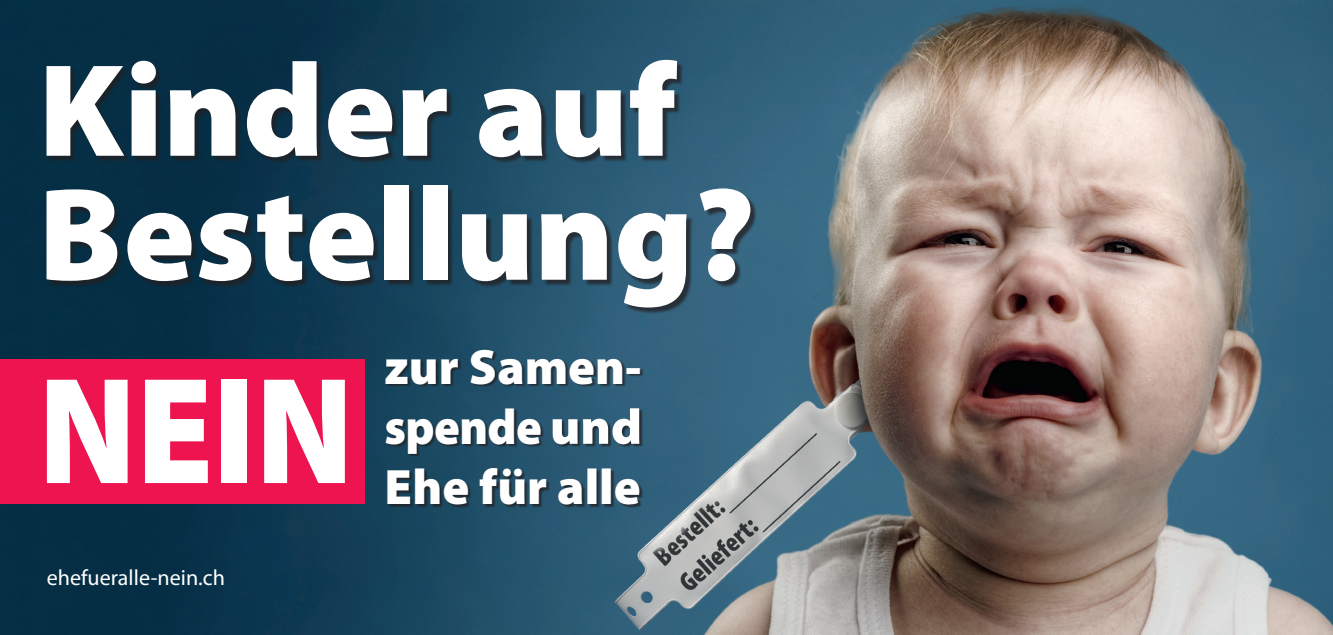
<style>
.page{position:relative;width:1333px;height:635px;background:#fff}
.page>*{position:absolute;margin:0;border:0;box-sizing:border-box;transform-origin:0 0}
.t1{font:900 153.3px "Myriad Pro";color:#fff;scale:.91 1}
.t2{font:900 133px/124px "Myriad Pro";color:#fff}
.t3{font:900 50px/59.9px "Myriad Pro";color:#fff;text-align:justify}
.t4{font:22.1px "Myriad Pro";color:#fff}
</style>
<div class="page">
<img style="left:0;top:0;width:611px;height:635px">
<div style="left:48px;top:62px;width:709px;height:252px;background:#231f20;opacity:.75"></div>
<img style="left:611px;top:0;width:721px;height:635px">
<div style="left:0;top:359px;width:365px;height:145px;background:#ed1450"></div>
<div style="left:386px;top:350px;width:258px;height:158px;background:#231f20;opacity:.75"></div>
<h2 class="t2" style="left:38px;top:50px;width:718px">Kinder auf<br>Bestellung?</h2>
<h1 class="t1" style="left:38px;top:344px;width:348px">NEIN</h1>
<p class="t4" style="left:47px;top:564px;width:180px">ehefueralle-nein.ch</p>
<p class="t3" style="left:384px;top:338px;width:259px">zur Samen&shy;spende und Ehe für alle</p>
</div>
